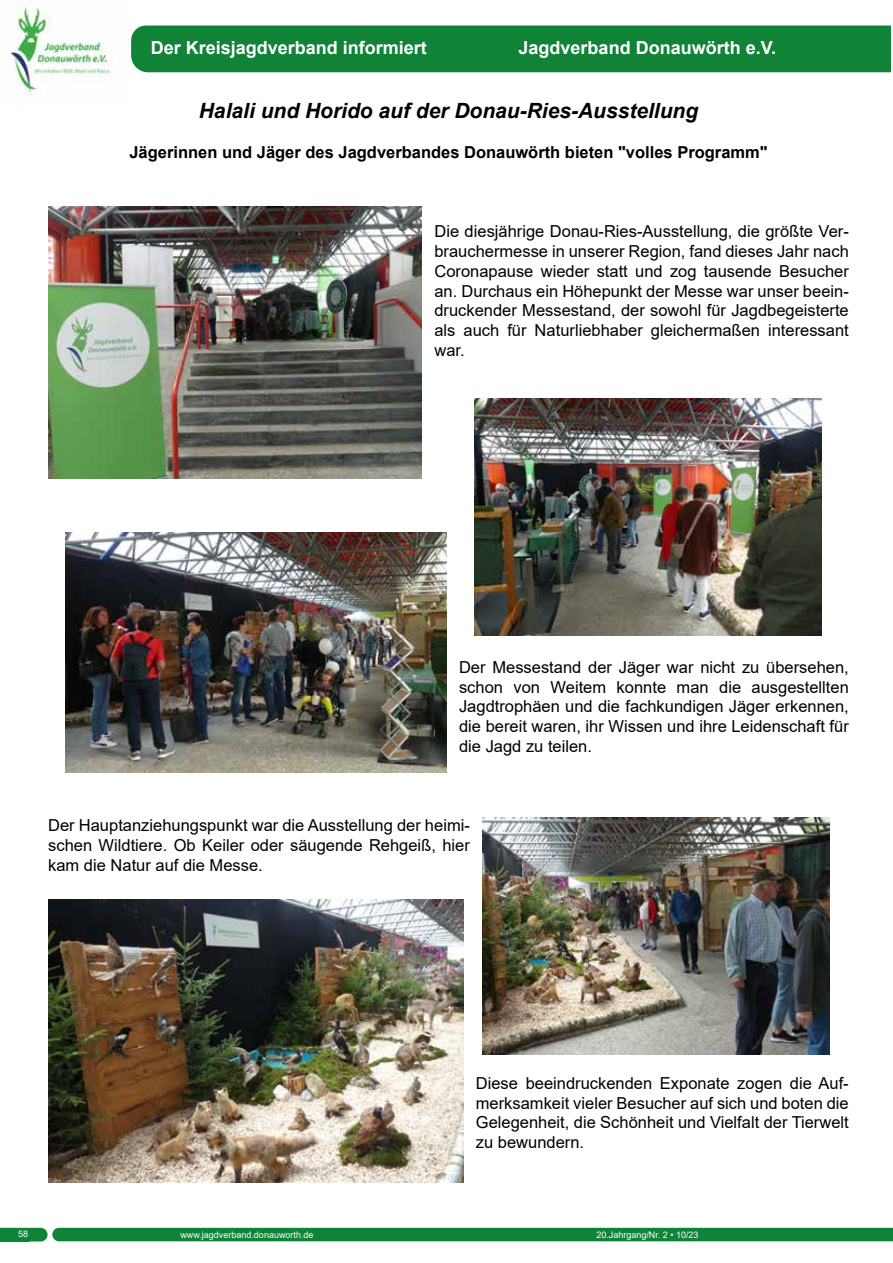
<style>
.page{position:relative;width:893px;height:1263px;background:#fff}
.page>*{position:absolute;margin:0;border:0;box-sizing:border-box;transform-origin:0 0}
.t1{font:italic 700 21px "Arial";color:#000}
.t2{font:700 18px "Arial";color:#fff}
.t3{font:16.5px/19.8px "Arial";color:#000;text-align:justify}
.t4{font:700 16.5px "Arial";color:#000}
.t5{font:9px "Arial";color:#fff}
</style>
<div class="page">
<div style="left:131px;top:26px;width:760px;height:46px;background:#108337"></div>
<div style="left:0;top:1228px;width:893px;height:13px;background:#108337"></div>
<img style="left:0;top:5px;width:112px;height:95px">
<img style="left:48px;top:206px;width:374px;height:272px">
<img style="left:475px;top:399px;width:346px;height:236px">
<img style="left:65px;top:533px;width:381px;height:240px">
<img style="left:483px;top:817px;width:346px;height:237px">
<img style="left:48px;top:899px;width:415px;height:284px">
<div style="left:0;top:1231px;width:28px;height:10px;background:#0c8437"></div>
<p class="t2" style="left:151px;top:35px;width:278px">Der Kreisjagdverband informiert</p>
<p class="t2" style="left:519px;top:35px;width:259px">Jagdverband Donauwörth e.V.</p>
<p class="t1" style="left:199px;top:97px;width:501px">Halali und Horido auf der Donau-Ries-Ausstellung</p>
<p class="t4" style="left:129px;top:141px;width:640px">Jägerinnen und Jäger des Jagdverbandes Donauwörth bieten "volles Programm"</p>
<p class="t3" style="left:434px;top:221px;width:416px">Die diesjährige Donau-Ries-Ausstellung, die größte Ver&shy;brauchermesse in unserer Region, fand dieses Jahr nach Coronapause wieder statt und zog tausende Besucher an. Durchaus ein Höhepunkt der Messe war unser beein&shy;druckender Messestand, der sowohl für Jagdbegeisterte als auch für Naturliebhaber gleichermaßen interessant war.</p>
<p class="t3" style="left:459px;top:657px;width:391px">Der Messestand der Jäger war nicht zu übersehen, schon von Weitem konnte man die ausgestellten Jagdtrophäen und die fachkundigen Jäger erkennen, die bereit waren, ihr Wissen und ihre Leidenschaft für die Jagd zu teilen.</p>
<p class="t3" style="left:48px;top:815px;width:423px">Der Hauptanziehungspunkt war die Ausstellung der heimi&shy;schen Wildtiere. Ob Keiler oder säugende Rehgeiß, hier kam die Natur auf die Messe.</p>
<p class="t5" style="left:18px;top:1228px;width:12px">58</p>
<p class="t5" style="left:17px;top:1229px;width:12px">60</p>
<p class="t3" style="left:476px;top:1073px;width:374px">Diese beeindruckenden Exponate zogen die Auf&shy;merksamkeit vieler Besucher auf sich und boten die Gelegenheit, die Schönheit und Vielfalt der Tierwelt zu bewundern.</p>
<p class="t5" style="left:180px;top:1228px;width:135px">www.jagdverband.donauworth.de</p>
<p class="t5" style="left:596px;top:1228px;width:104px">20.Jahrgang/Nr. 2 • 10/23</p>
</div>
